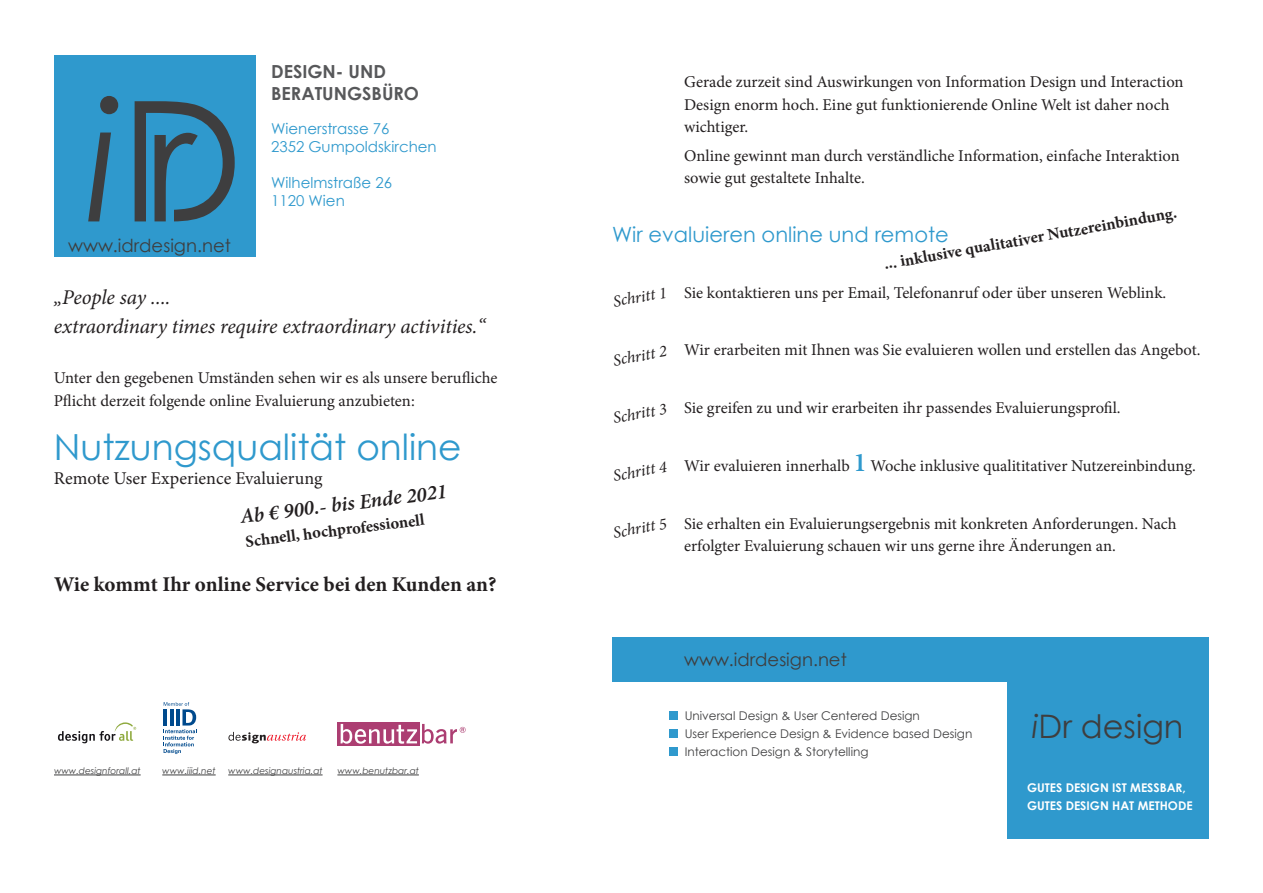
<style>
.page{position:relative;width:1263px;height:893px;background:#fff}
.page>*{position:absolute;margin:0;border:0;box-sizing:border-box;transform-origin:0 0}
.t1{font:italic 167.4px "Century Gothic";color:#3e3e3f}
.t2{font:36px "Century Gothic";color:#2f99cd}
.t3{font:32.4px "Century Gothic";color:#3e3e3f}
.t4{font:italic 21px/28.8px "Minion Pro";letter-spacing:-.01em;color:#231f20}
.t5{font:700 21px "Minion Pro";color:#231f20}
.t6{font:21px "Century Gothic";color:#2f99cd}
.t7{font:italic 600 21px "Minion Pro";color:#231f20}
.t8{font:18px "Century Gothic";color:#3e3e3f}
.t9{font:18px "Minion Pro";color:#231f20}
.t10{font:700 18px/21.6px "Century Gothic";color:#57585a}
.t11{font:16.5px/22.5px "Minion Pro";color:#231f20}
.t12{font:700 16.5px "Minion Pro";color:#231f20}
.t13{font:italic 16.5px "Minion Pro";color:#231f20}
.t14{font:15px/18px "Century Gothic";color:#2f99cd}
.t15{font:12px/18px "Century Gothic";color:#3e3e3f}
.t16{font:700 12px/18px "Century Gothic";color:#fff}
.t17{font:italic 9px "Century Gothic";color:#3e3e3f}
.s1{font-style:normal}
.s2{font-style:normal;font-size:162.75px}
.s3{font-weight:600;font-size:27px;color:#2f99cd}
.s4{font-style:italic}
</style>
<div class="page">
<div style="left:54px;top:55px;width:201px;height:201px;background:#2f99cd"></div>
<hr style="left:337px;top:775px;width:82px;height:1px;background:#3e3e3f">
<div style="left:337px;top:722px;width:83px;height:24px;background:#ac3e72"></div>
<svg style="left:340px;top:724px;width:126px;height:20px"></svg>
<svg style="left:228px;top:732px;width:78px;height:11px"></svg>
<div style="left:612px;top:637px;width:397px;height:45px;background:#2f99cd"></div>
<div style="left:669px;top:711px;width:8px;height:9px;background:#2f99cd"></div>
<div style="left:669px;top:729px;width:8px;height:9px;background:#2f99cd"></div>
<div style="left:669px;top:747px;width:8px;height:9px;background:#2f99cd"></div>
<svg style="left:164px;top:702px;width:33px;height:52px"></svg>
<svg style="left:58px;top:722px;width:78px;height:21px"></svg>
<hr style="left:54px;top:775px;width:87px;height:1px;background:#3e3e3f">
<hr style="left:228px;top:775px;width:95px;height:1px;background:#3e3e3f">
<hr style="left:162px;top:775px;width:54px;height:1px;background:#3e3e3f">
<div style="left:1007px;top:637px;width:202px;height:202px;background:#2f99cd"></div>
<h1 class="t1" style="left:87px;top:44px;width:158px">i <span class="s1">D</span><span class="s2">r</span></h1>
<p class="t8" style="left:68px;top:233px;width:164px">www.idrdesign.net</p>
<p class="t10" style="left:271px;top:60px;width:149px">DESIGN- UND<br>BERATUNGSBÜRO</p>
<p class="t14" style="left:271px;top:120px;width:167px">Wienerstrasse 76<br>2352 Gumpoldskirchen</p>
<p class="t14" style="left:271px;top:174px;width:122px">Wilhelmstraße 26<br>1120 Wien</p>
<p class="t4" style="left:54px;top:283px;width:433px">„People say ....<br>extraordinary times require extraordinary activities.“</p>
<p class="t11" style="left:54px;top:367px;width:445px">Unter den gegebenen Umständen sehen wir es als unsere berufliche<br>Pflicht derzeit folgende online Evaluierung anzubieten:</p>
<h2 class="t2" style="left:54px;top:422px;width:409px">Nutzungsqualität online</h2>
<p class="t9" style="left:54px;top:466px;width:270px">Remote User Experience Evaluierung</p>
<p class="t7" style="left:239px;top:502px;width:210px;rotate:-7deg">Ab € 900.- bis Ende 2021</p>
<p class="t12" style="left:244px;top:530px;width:182px;rotate:-7deg">Schnell, hochprofessionell</p>
<p class="t5" style="left:54px;top:569px;width:444px">Wie kommt Ihr online Service bei den Kunden an?</p>
<p class="t17" style="left:54px;top:764px;width:88px">www.designforall.at</p>
<p class="t17" style="left:162px;top:764px;width:55px">www.iiid.net</p>
<p class="t17" style="left:228px;top:764px;width:96px">www.designaustria.at</p>
<p class="t17" style="left:337px;top:764px;width:83px">www.benutzbar.at</p>
<p class="t11" style="left:684px;top:71px;width:501px">Gerade zurzeit sind Auswirkungen von Information Design und Interaction<br>Design enorm hoch. Eine gut funktionierende Online Welt ist daher noch wichtiger.</p>
<p class="t11" style="left:684px;top:144px;width:497px">Online gewinnt man durch verständliche Information, einfache Interaktion sowie gut gestaltete Inhalte.</p>
<p class="t12" style="left:882px;top:253px;width:299px;rotate:-10deg">... inklusive qualitativer Nutzereinbindung.</p>
<p class="t6" style="left:612px;top:220px;width:338px">Wir evaluieren online und remote</p>
<p class="t13" style="left:611px;top:290px;width:56px;rotate:-10deg">Schritt 1</p>
<p class="t13" style="left:611px;top:349px;width:56px;rotate:-10deg">Schritt 2</p>
<p class="t13" style="left:611px;top:407px;width:56px;rotate:-10deg">Schritt 3</p>
<p class="t13" style="left:611px;top:465px;width:56px;rotate:-10deg">Schritt 4</p>
<p class="t13" style="left:611px;top:522px;width:56px;rotate:-10deg">Schritt 5</p>
<p class="t11" style="left:684px;top:281px;width:484px">Sie kontaktieren uns per Email, Telefonanruf oder über unseren Weblink.</p>
<p class="t11" style="left:684px;top:339px;width:518px">Wir erarbeiten mit Ihnen was Sie evaluieren wollen und erstellen das Angebot.</p>
<p class="t11" style="left:684px;top:397px;width:438px">Sie greifen zu und wir erarbeiten ihr passendes Evaluierungsprofil.</p>
<p class="t11" style="left:684px;top:454px;width:513px">Wir evaluieren innerhalb <span class="s3">1</span> Woche inklusive qualititativer Nutzereinbindung.</p>
<p class="t11" style="left:684px;top:512px;width:494px">Sie erhalten ein Evaluierungsergebnis mit konkreten Anforderungen. Nach erfolgter Evaluierung schauen wir uns gerne ihre Änderungen an.</p>
<p class="t8" style="left:684px;top:647px;width:164px">www.idrdesign.net</p>
<p class="t15" style="left:685px;top:706px;width:289px">Universal Design &amp; User Centered Design<br>User Experience Design &amp; Evidence based Design<br>Interaction Design &amp; Storytelling</p>
<h3 class="t3" style="left:1032px;top:704px;width:153px"><span class="s4">i</span>Dr design</h3>
<p class="t16" style="left:1027px;top:778px;width:167px">GUTES DESIGN IST MESSBAR,<br>GUTES DESIGN HAT METHODE</p>
</div>
